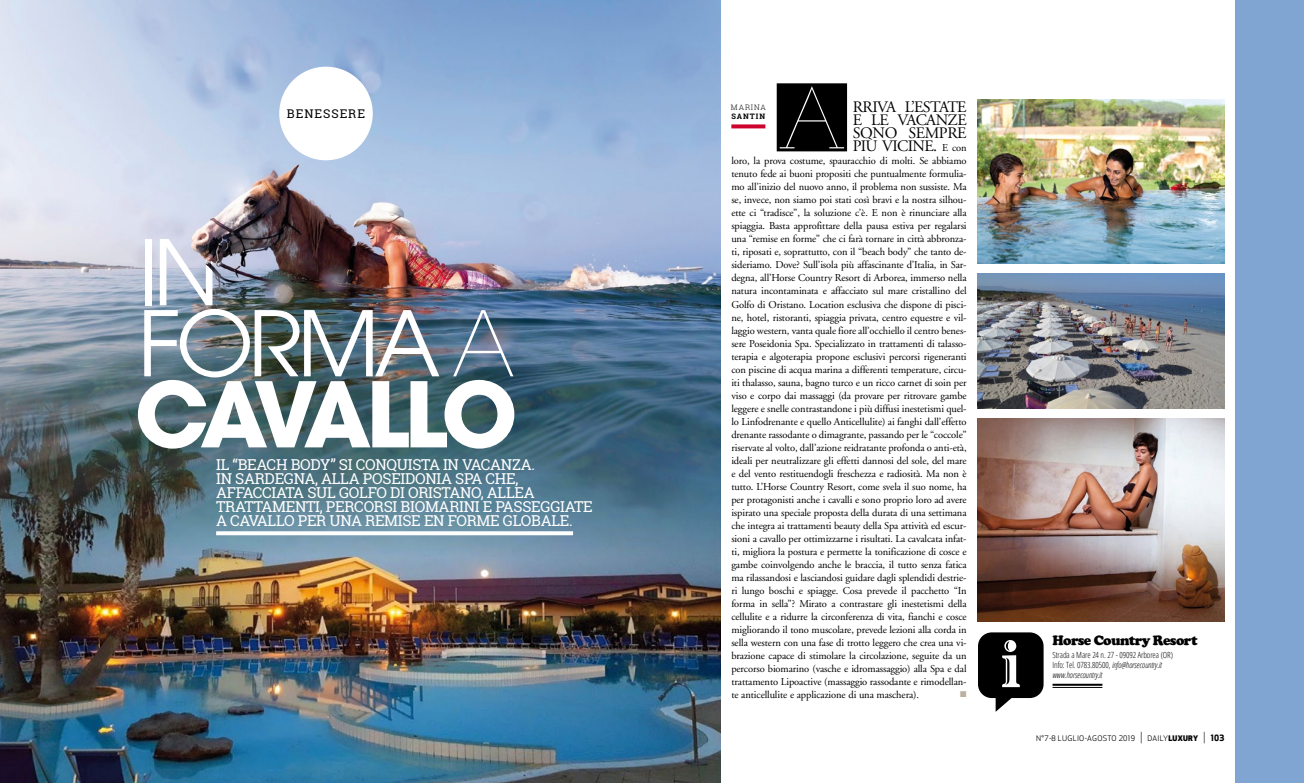
<style>
.page{position:relative;width:1304px;height:783px;background:#fff}
.page>*{position:absolute;margin:0;border:0;box-sizing:border-box;transform-origin:0 0}
.t1{font:89.4px/71px "ITC Avant Garde Pro";letter-spacing:-.06em;color:#fff}
.t2{font:100 85px "Josefin Slab";color:#fff}
.t3{font:700 67.8px "Cheltenham Handtooled";color:#fff}
.t4{font:16px/13px "Adobe Garamond";letter-spacing:-.04em;color:#000;text-align:justify}
.t5{font:15px/14px "Roboto Slab";letter-spacing:-.02em;color:#fff}
.t6{font:900 14px "Cooper";letter-spacing:-.04em;color:#000}
.t7{font:12px "Roboto Slab";letter-spacing:.08em;color:#000}
.t8{font:10.5px/13px "Adobe Garamond";letter-spacing:-.01em;color:#000;text-align:justify}
.t9{font:300 8.5px/10px "Open Sans Condensed";letter-spacing:-.01em;color:#000}
.t10{font:8.4px "Zapf Dingbats ITC";color:#bdb0a3}
.t11{font:7.5px "Apex New";letter-spacing:.04em;color:#000}
.t12{font:300 7.5px "Roboto Slab";letter-spacing:.12em;color:#000}
.t13{font:700 7.5px "Roboto Slab";letter-spacing:.12em;color:#000}
.s1{font-weight:200}
.s2{font-weight:700}
.s3{font-size:10.5px}
.s4{font-style:italic}
.s5{font-size:11.2px}
.s6{font-weight:800}
.s7{font-weight:700;font-size:8.5px}
</style>
<div class="page">
<div style="left:1236px;top:0;width:68px;height:782px;background:#81a5d2"></div>
<img style="left:0;top:0;width:720px;height:782px">
<div style="left:279px;top:67px;width:94px;height:93px;background:#fff;border-radius:50%"></div>
<div style="left:777px;top:83px;width:70px;height:68px;background:#000"></div>
<svg style="left:978px;top:632px;width:66px;height:79px"></svg>
<hr style="left:1053px;top:683px;width:49px;height:2px;background:#000">
<hr style="left:1053px;top:687px;width:49px;height:1px;background:#000">
<svg style="left:731px;top:124px;width:34px;height:4px"></svg>
<img style="left:978px;top:418px;width:247px;height:203px">
<img style="left:978px;top:99px;width:247px;height:165px">
<img style="left:978px;top:273px;width:247px;height:135px">
<svg style="left:216px;top:531px;width:357px;height:4px"></svg>
<img style="left:191px;top:216px;width:29px;height:60px">
<p class="t7" style="left:287px;top:106px;width:80px">BENESSERE</p>
<h1 class="t1" style="left:135px;top:236px;width:384px">IN<br>FORMA <span class="s1">A<br></span><span class="s2">CAVALLO</span></h1>
<h3 class="t5" style="left:216px;top:457px;width:378px">IL “BEACH BODY” SI CONQUISTA IN VACANZA.<br>IN SARDEGNA, ALLA POSEIDONIA SPA CHE, AFFACCIATA SUL GOLFO DI ORISTANO, ALLEA TRATTAMENTI, PERCORSI BIOMARINI E PASSEGGIATE A CAVALLO PER UNA REMISE EN FORME GLOBALE.</h3>
<h2 class="t2" style="left:777px;top:69px;width:72px">A</h2>
<h3 class="t4" style="left:853px;top:101px;width:115px">RRIVA L’ESTATE E LE VACANZE SONO SEMPRE PIÙ VICINE. <span class="s3">E con</span></h3>
<p class="t8" style="left:731px;top:155px;width:237px">loro, la prova costume, spauracchio di molti. Se abbiamo tenuto fede ai buoni propositi che puntualmente formulia&shy;mo all’inizio del nuovo anno, il problema non sussiste. Ma se, invece, non siamo poi stati così bravi e la nostra silhou&shy;ette ci “tradisce”, la soluzione c’è. E non è rinunciare alla spiaggia. Basta approfittare della pausa estiva per regalarsi una “remise en forme” che ci farà tornare in città abbronza&shy;ti, riposati e, soprattutto, con il “beach body” che tanto de&shy;sideriamo. Dove? Sull’isola più affascinante d’Italia, in Sar&shy;degna, all’Horse Country Resort di Arborea, immerso nella natura incontaminata e affacciato sul mare cristallino del Golfo di Oristano. Location esclusiva che dispone di pisci&shy;ne, hotel, ristoranti, spiaggia privata, centro equestre e vil&shy;laggio western, vanta quale fiore all’occhiello il centro benes&shy;sere Poseidonia Spa. Specializzato in trattamenti di talasso&shy;terapia e algoterapia propone esclusivi percorsi rigeneranti con piscine di acqua marina a differenti temperature, circu&shy;iti thalasso, sauna, bagno turco e un ricco carnet di soin per viso e corpo dai massaggi (da provare per ritrovare gambe leggere e snelle contrastandone i più diffusi inestetismi quel&shy;lo Linfodrenante e quello Anticellulite) ai fanghi dall’effetto drenante rassodante o dimagrante, passando per le “coccole” riservate al volto, dall’azione reidratante profonda o anti-età, ideali per neutralizzare gli effetti dannosi del sole, del mare e del vento restituendogli freschezza e radiosità. Ma non è tutto. L’Horse Country Resort, come svela il suo nome, ha per protagonisti anche i cavalli e sono proprio loro ad avere ispirato una speciale proposta della durata di una settimana che integra ai trattamenti beauty della Spa attività ed escur&shy;sioni a cavallo per ottimizzarne i risultati. La cavalcata infat&shy;ti, migliora la postura e permette la tonificazione di cosce e gambe coinvolgendo anche le braccia, il tutto senza fatica ma rilassandosi e lasciandosi guidare dagli splendidi destrie&shy;ri lungo boschi e spiagge. Cosa prevede il pacchetto “In forma in sella”? Mirato a contrastare gli inestetismi della cellulite e a ridurre la circonferenza di vita, fianchi e cosce migliorando il tono muscolare, prevede lezioni alla corda in sella western con una fase di trotto leggero che crea una vi&shy;brazione capace di stimolare la circolazione, seguite da un percorso biomarino (vasche e idromassaggio) alla Spa e dal trattamento Lipoactive (massaggio rassodante e rimodellan&shy;te anticellulite e applicazione di una maschera).</p>
<p class="t12" style="left:731px;top:102px;width:36px">MARINA</p>
<p class="t13" style="left:732px;top:111px;width:35px">SANTIN</p>
<p class="t10" style="left:960px;top:689px;width:8px">■</p>
<h3 class="t3" style="left:1001px;top:623px;width:22px">i</h3>
<h3 class="t6" style="left:1053px;top:631px;width:146px">Horse Country Resort</h3>
<p class="t9" style="left:1053px;top:649px;width:122px">Strada a Mare 24 n. 27 - 09092 Arborea (OR)<br>Info: Tel. 0783.80500, <span class="s4">info@horsecountry.it www.horsecountry.it</span></p>
<p class="t11" style="left:1036px;top:733px;width:190px">N°7-8 LUGLIO-AGOSTO 2019 <span class="s5">|</span> DAILY<span class="s6">LUXURY</span> <span class="s5">|</span> <span class="s7">103</span></p>
</div>
